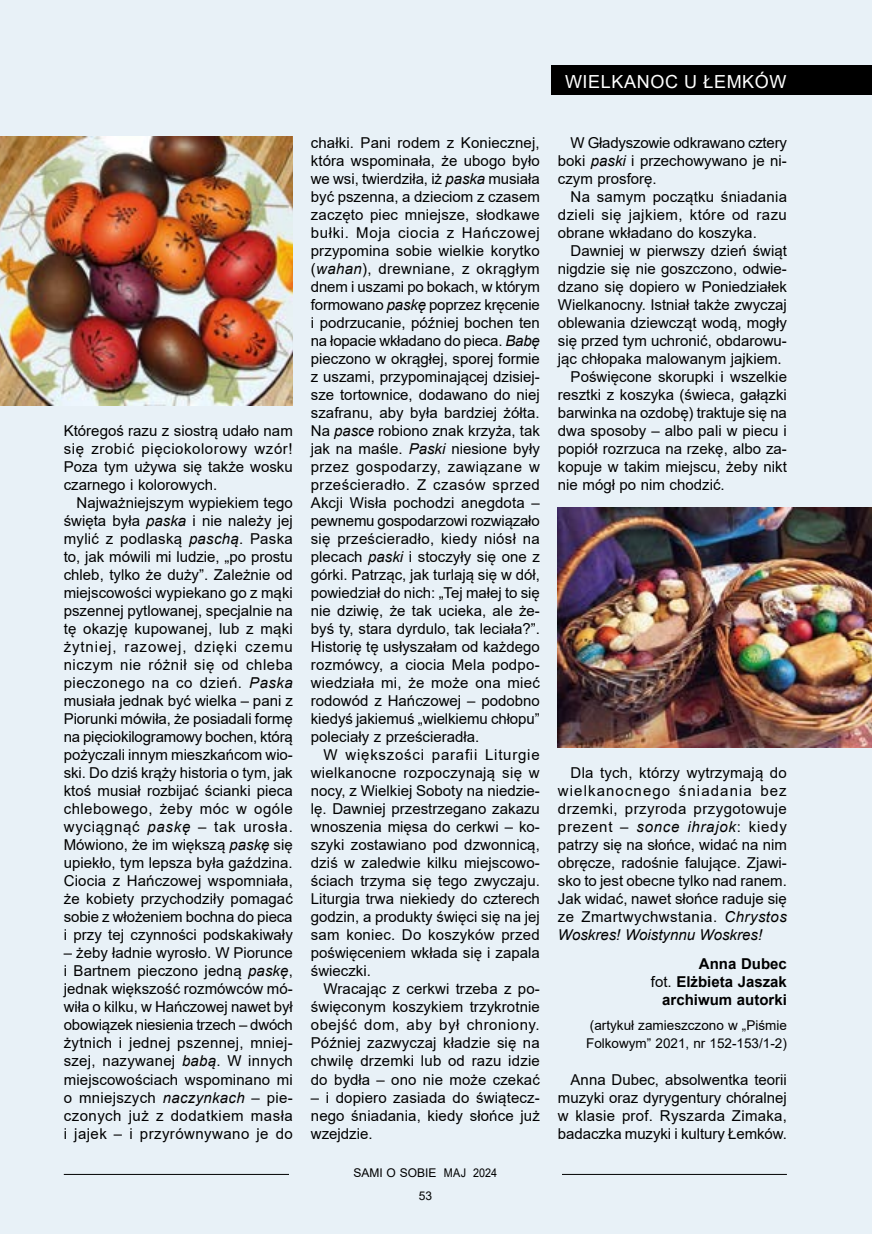
<style>
.page{position:relative;width:872px;height:1234px;background:#fff}
.page>*{position:absolute;margin:0;border:0;box-sizing:border-box;transform-origin:0 0}
.t1{font:18px "Arial";letter-spacing:.035em;color:#fff}
.t2{font:15px/18px "Arial";color:#000;text-align:justify}
.t3{font:700 15px/18px "Arial";color:#000;text-align:right}
.t4{font:13.5px/18px "Arial";color:#000}
.t5{font:12px/22.8px "Arial";color:#000;text-align:center}
.s1{font-style:italic}
.s2{font-weight:400}
</style>
<div class="page">
<div style="left:0;top:0;width:872px;height:1233px;background:#e8f1f7"></div>
<hr style="left:64px;top:1173px;width:723px;height:1px;background:#000">
<div style="left:289px;top:1168px;width:272px;height:18px;background:#e8f1f7"></div>
<div style="left:551px;top:65px;width:321px;height:30px;background:#000"></div>
<img style="left:0;top:136px;width:293px;height:269px">
<img style="left:558px;top:507px;width:314px;height:240px">
<p class="t1" style="left:565px;top:69px;width:223px">WIELKANOC U ŁEMKÓW</p>
<p class="t2" style="left:64px;top:421px;width:230px">Któregoś razu z siostrą udało nam się zrobić pięciokolorowy wzór!<br>Poza tym używa się także wosku czarnego i kolorowych.</p>
<p class="t2" style="left:64px;top:493px;width:231px;text-indent:13px">Najważniejszym wypiekiem tego święta była <span class="s1">paska</span> i nie należy jej mylić z podlaską <span class="s1">paschą</span>. Paska to, jak mówili mi ludzie, „po prostu chleb, tylko że duży”. Zależnie od miejscowości wypiekano go z mąki pszennej pytlowanej, specjalnie na tę okazję kupowanej, lub z mąki żytniej, razowej, dzięki czemu niczym nie różnił się od chleba pieczonego na co dzień. <span class="s1">Paska </span>musiała jednak być wielka – pani z Piorunki mówiła, że posiadali formę na pięciokilogramowy bochen, którą pożyczali innym mieszkańcom wio&shy;ski. Do dziś krąży historia o tym, jak ktoś musiał rozbijać ścianki pieca chlebowego, żeby móc w ogóle wyciągnąć <span class="s1">paskę</span> – tak urosła.<br>Mówiono, że im większą <span class="s1">paskę</span> się upiekło, tym lepsza była gaździna.<br>Ciocia z Hańczowej wspomniała, że kobiety przychodziły pomagać sobie z włożeniem bochna do pieca i przy tej czynności podskakiwały</p>
<p class="t2" style="left:64px;top:943px;width:231px">– żeby ładnie wyrosło. W Piorunce i Bartnem pieczono jedną <span class="s1">paskę</span>, jednak większość rozmówców mó&shy;wiła o kilku, w Hańczowej nawet był obowiązek niesienia trzech – dwóch żytnich i jednej pszennej, mniej&shy;szej, nazywanej <span class="s1">babą</span>. W innych miejscowościach wspominano mi o mniejszych <span class="s1">naczynkach</span> – pie&shy;czonych już z dodatkiem masła i jajek – i przyrównywano je do</p>
<p class="t2" style="left:311px;top:133px;width:231px">chałki. Pani rodem z Koniecznej, która wspominała, że ubogo było we wsi, twierdziła, iż <span class="s1">paska</span> musiała być pszenna, a dzieciom z czasem zaczęto piec mniejsze, słodkawe bułki. Moja ciocia z Hańczowej przypomina sobie wielkie korytko (<span class="s1">wahan</span>), drewniane, z okrągłym dnem i uszami po bokach, w którym formowano <span class="s1">paskę</span> poprzez kręcenie i podrzucanie, później bochen ten na łopacie wkładano do pieca. <span class="s1">Babę </span>pieczono w okrągłej, sporej formie z uszami, przypominającej dzisiej&shy;sze tortownice, dodawano do niej szafranu, aby była bardziej żółta.<br>Na <span class="s1">pasce</span> robiono znak krzyża, tak jak na maśle. <span class="s1">Paski</span> niesione były przez gospodarzy, zawiązane w prześcieradło. Z czasów sprzed Akcji Wisła pochodzi anegdota – pewnemu gospodarzowi rozwiązało się prześcieradło, kiedy niósł na plecach <span class="s1">paski</span> i stoczyły się one z górki. Patrząc, jak turlają się w dół, powiedział do nich: „Tej małej to się nie dziwię, że tak ucieka, ale że&shy;byś ty, stara dyrdulo, tak leciała?”.<br>Historię tę usłyszałam od każdego rozmówcy, a ciocia Mela podpo&shy;wiedziała mi, że może ona mieć rodowód z Hańczowej – podobno kiedyś jakiemuś „wielkiemu chłopu” poleciały z prześcieradła.</p>
<p class="t2" style="left:311px;top:745px;width:231px;text-indent:13px">W większości parafii Liturgie wielkanocne rozpoczynają się w nocy, z Wielkiej Soboty na niedzie&shy;lę. Dawniej przestrzegano zakazu wnoszenia mięsa do cerkwi – ko&shy;szyki zostawiano pod dzwonnicą, dziś w zaledwie kilku miejscowo&shy;ściach trzyma się tego zwyczaju.<br>Liturgia trwa niekiedy do czterech godzin, a produkty święci się na jej sam koniec. Do koszyków przed poświęceniem wkłada się i zapala świeczki.</p>
<p class="t2" style="left:311px;top:979px;width:231px;text-indent:13px">Wracając z cerkwi trzeba z po&shy;święconym koszykiem trzykrotnie obejść dom, aby był chroniony.<br>Później zazwyczaj kładzie się na chwilę drzemki lub od razu idzie do bydła – ono nie może czekać</p>
<p class="t2" style="left:311px;top:1087px;width:230px">– i dopiero zasiada do świątecz&shy;nego śniadania, kiedy słońce już wzejdzie.</p>
<p class="t5" style="left:354px;top:1161px;width:145px">SAMI O SOBIE MAJ 2024<br>53</p>
<p class="t2" style="left:558px;top:133px;width:231px;text-indent:13px">W Gładyszowie odkrawano cztery boki <span class="s1">paski</span> i przechowywano je ni&shy;czym prosforę.</p>
<p class="t2" style="left:558px;top:187px;width:231px;text-indent:13px">Na samym początku śniadania dzieli się jajkiem, które od razu obrane wkładano do koszyka.</p>
<p class="t2" style="left:570px;top:241px;width:218px">Dawniej w pierwszy dzień świąt</p>
<p class="t2" style="left:558px;top:259px;width:230px">nigdzie się nie goszczono, odwie-</p>
<p class="t2" style="left:558px;top:277px;width:230px">dzano się dopiero w Poniedziałek</p>
<p class="t2" style="left:558px;top:295px;width:230px">Wielkanocny. Istniał także zwyczaj</p>
<p class="t2" style="left:558px;top:313px;width:230px">oblewania dziewcząt wodą, mogły</p>
<p class="t2" style="left:558px;top:331px;width:230px">się przed tym uchronić, obdarowu-</p>
<p class="t2" style="left:558px;top:349px;width:225px">jąc chłopaka malowanym jajkiem.</p>
<p class="t2" style="left:570px;top:367px;width:218px">Poświęcone skorupki i wszelkie</p>
<p class="t2" style="left:558px;top:385px;width:230px">resztki z koszyka (świeca, gałązki</p>
<p class="t2" style="left:558px;top:403px;width:231px">barwinka na ozdobę) traktuje się na</p>
<p class="t2" style="left:558px;top:421px;width:230px">dwa sposoby – albo pali w piecu i</p>
<p class="t2" style="left:558px;top:439px;width:230px">popiół rozrzuca na rzekę, albo za-</p>
<p class="t2" style="left:558px;top:457px;width:230px">kopuje w takim miejscu, żeby nikt</p>
<p class="t2" style="left:558px;top:475px;width:168px">nie mógł po nim chodzić.</p>
<p class="t2" style="left:558px;top:763px;width:230px;text-indent:13px">Dla tych, którzy wytrzymają do wielkanocnego śniadania bez drzemki, przyroda przygotowuje prezent – <span class="s1">sonce ihrajok</span>: kiedy patrzy się na słońce, widać na nim obręcze, radośnie falujące. Zjawi&shy;sko to jest obecne tylko nad ranem.<br>Jak widać, nawet słońce raduje się ze Zmartwychwstania. <span class="s1">Chrystos Woskres! Woistynnu Woskres!</span></p>
<p class="t3" style="left:651px;top:954px;width:137px">Anna Dubec<br><span class="s2">fot.</span> Elżbieta Jaszak archiwum autorki</p>
<p class="t4" style="left:586px;top:1016px;width:202px">(artykuł zamieszczono w „Piśmie<br>Folkowym” 2021, nr 152-153/1-2)</p>
<p class="t2" style="left:558px;top:1069px;width:230px;text-indent:13px">Anna Dubec, absolwentka teorii muzyki oraz dyrygentury chóralnej w klasie prof. Ryszarda Zimaka, badaczka muzyki i kultury Łemków.</p>
</div>
